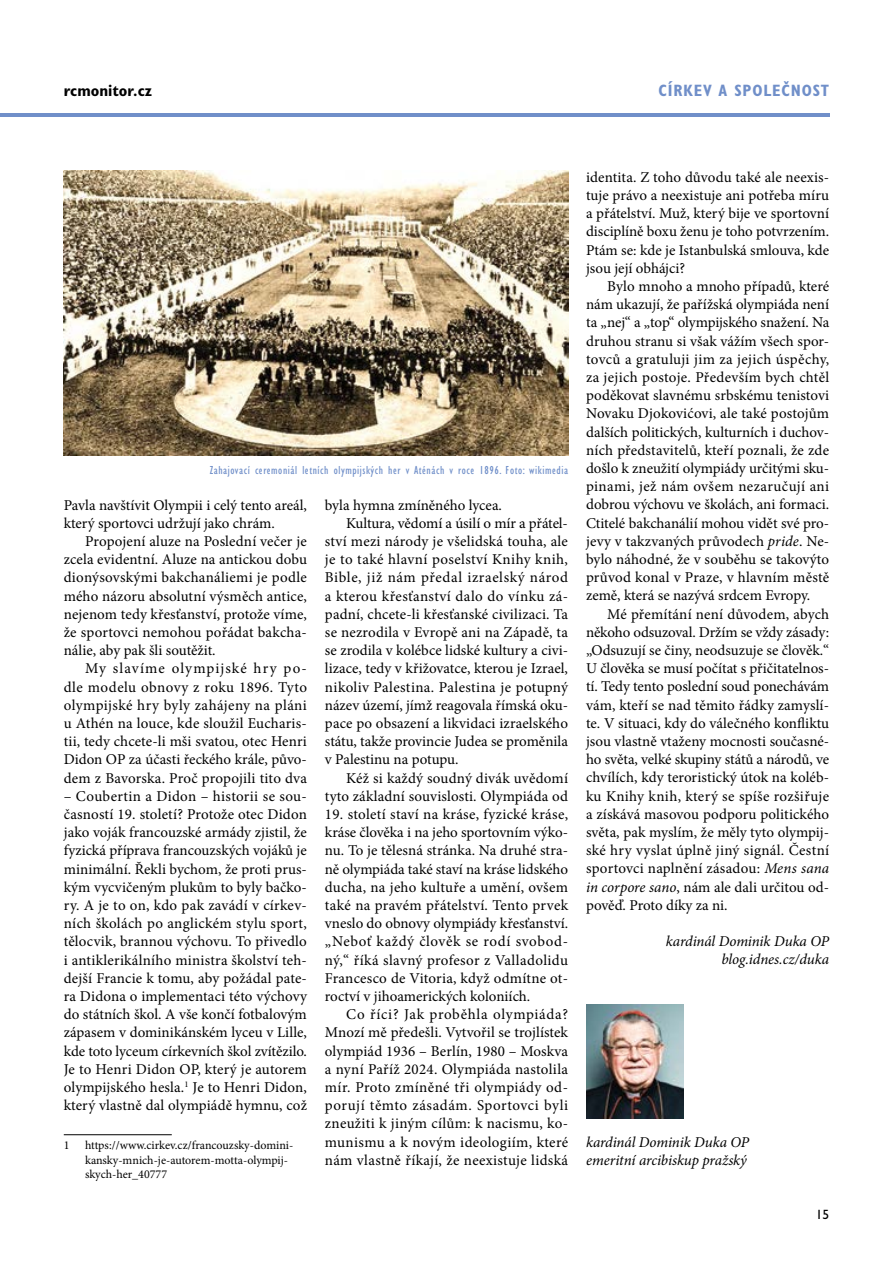
<style>
.page{position:relative;width:893px;height:1263px;background:#fff}
.page>*{position:absolute;margin:0;border:0;box-sizing:border-box;transform-origin:0 0}
.t1{font:700 condensed 16.5px "Gill Sans Std";letter-spacing:.05em;color:#708fc9}
.t2{font:700 condensed 16.5px "Gill Sans Std";color:#000}
.t3{font:15px/18.1px "Minion Pro";letter-spacing:.005em;color:#000;text-align:justify}
.t4{font:italic 15px/18.1px "Minion Pro";letter-spacing:-.01em;color:#000;text-align:right}
.t5{font:15px "Minion Pro";letter-spacing:.03em;color:#000}
.t6{font:15px "Minion Pro";letter-spacing:.025em;color:#000}
.t7{font:15px "Minion Pro";letter-spacing:.04em;color:#000}
.t8{font:13.5px "Gill Sans Std";color:#000}
.t9{font:12px/14.4px "Minion Pro";letter-spacing:-.005em;color:#000}
.t10{font:condensed 12px "Gill Sans Std";letter-spacing:.05em;color:#708fc9}
.s1{font-style:italic}
</style>
<div class="page">
<hr style="left:0;top:113px;width:829px;height:4px;background:#708fc9">
<hr style="left:64px;top:1134px;width:108px;height:1px;background:#000">
<img style="left:586px;top:1004px;width:98px;height:115px">
<img style="left:64px;top:170px;width:504px;height:286px">
<p class="t2" style="left:64px;top:81px;width:90px">RCMONITOR.CZ</p>
<p class="t1" style="left:658px;top:81px;width:143px">CÍRKEV A SPO LEČNOST</p>
<p class="t10" style="left:210px;top:463px;width:360px">Zahajovací ceremoniál letních olympijských her v Aténách v roce 1896. Foto: wikimedia</p>
<p class="t3" style="left:64px;top:496px;width:245px">Pavla navštívit Olympii i celý tento areál, který sportovci udržují jako chrám.</p>
<p class="t3" style="left:64px;top:532px;width:245px;text-indent:21px">Propojení aluze na Poslední večer je zcela evidentní. Aluze na antickou dobu dionýsovskými bakchanáliemi je podle mého názoru absolutní výsměch antice, nejenom tedy křesťanství, protože víme, že sportovci nemohou pořádat bakcha&shy;nálie, aby pak šli soutěžit.</p>
<p class="t3" style="left:64px;top:660px;width:245px;text-indent:21px">My slavíme olympijské hry po&shy;dle modelu obnovy z roku 1896. Tyto olympijské hry byly zahájeny na pláni u Athén na louce, kde sloužil Eucharis&shy;tii, tedy chcete-li mši svatou, otec Henri Didon OP za účasti řeckého krále, půvo&shy;dem z Bavorska. Proč propojili tito dva</p>
<p class="t3" style="left:64px;top:787px;width:245px">– Coubertin a Didon – historii se sou&shy;časností 19. století? Protože otec Didon jako voják francouzské armády zjistil, že fyzická příprava francouzských vojáků je minimální. Řekli bychom, že proti prus&shy;kým vycvičeným plukům to byly bačko&shy;ry. A je to on, kdo pak zavádí v církev&shy;ních školách po anglickém stylu sport, tělocvik, brannou výchovu. To přivedlo i antiklerikálního ministra školství teh&shy;dejší Francie k tomu, aby požádal pate&shy;ra Didona o implementaci této výchovy do státních škol. A vše končí fotbalovým zápasem v dominikánském lyceu v Lille, kde toto lyceum církevních škol zvítězilo.<br>Je to Henri Didon OP, který je autorem olympijského hesla.<sup>1</sup> Je to Henri Didon, který vlastně dal olympiádě hymnu, což</p>
<p class="t9" style="left:64px;top:1138px;width:7px">1</p>
<p class="t9" style="left:85px;top:1138px;width:210px">https://www.cirkev.cz/francouzsky-domini&shy;kansky-mnich-je-autorem-motta-olympij&shy;skych-her_40777</p>
<p class="t3" style="left:325px;top:496px;width:179px">byla hymna zmíněného lycea.</p>
<p class="t3" style="left:346px;top:514px;width:223px">Kultura, vědomí a úsilí o mír a přátel-</p>
<p class="t3" style="left:325px;top:532px;width:245px">ství mezi národy je všelidská touha, ale</p>
<p class="t5" style="left:325px;top:549px;width:245px">je to také hlavní poselství Knihy knih,</p>
<p class="t7" style="left:325px;top:568px;width:245px">Bible, již nám předal izraelský národ</p>
<p class="t5" style="left:325px;top:586px;width:245px">a kterou křesťanství dalo do vínku zá-</p>
<p class="t3" style="left:325px;top:605px;width:245px">padní, chcete-li křesťanské civilizaci. Ta</p>
<p class="t3" style="left:325px;top:623px;width:245px">se nezrodila v Evropě ani na Západě, ta</p>
<p class="t3" style="left:325px;top:641px;width:245px">se zrodila v kolébce lidské kultury a civi-</p>
<p class="t3" style="left:325px;top:660px;width:245px">lizace, tedy v křižovatce, kterou je Izrael,</p>
<p class="t6" style="left:325px;top:677px;width:245px">nikoliv Palestina. Palestina je potupný</p>
<p class="t3" style="left:325px;top:696px;width:245px">název území, jímž reagovala římská oku-</p>
<p class="t3" style="left:325px;top:714px;width:245px">pace po obsazení a likvidaci izraelského</p>
<p class="t3" style="left:325px;top:732px;width:245px">státu, takže provincie Judea se proměnila</p>
<p class="t3" style="left:325px;top:750px;width:135px">v Palestinu na potupu.</p>
<p class="t3" style="left:346px;top:769px;width:223px">Kéž si každý soudný divák uvědomí</p>
<p class="t3" style="left:325px;top:787px;width:245px">tyto základní souvislosti. Olympiáda od</p>
<p class="t3" style="left:325px;top:805px;width:245px">19. století staví na kráse, fyzické kráse, kráse člověka i na jeho sportovním výko&shy;nu. To je tělesná stránka. Na druhé stra&shy;ně olympiáda také staví na kráse lidského ducha, na jeho kultuře a umění, ovšem také na pravém přátelství. Tento prvek vneslo do obnovy olympiády křesťanství. „Neboť každý člověk se rodí svobod&shy;ný,“ říká slavný profesor z Valladolidu Francesco de Vitoria, když odmítne ot&shy;roctví v jihoamerických koloniích.</p>
<p class="t3" style="left:325px;top:1005px;width:245px;text-indent:21px">Co říci? Jak proběhla olympiáda?<br>Mnozí mě předešli. Vytvořil se trojlístek olympiád 1936 – Berlín, 1980 – Moskva a nyní Paříž 2024. Olympiáda nastolila mír. Proto zmíněné tři olympiády od&shy;porují těmto zásadám. Sportovci byli zneužiti k jiným cílům: k nacismu, ko&shy;munismu a k novým ideologiím, které nám vlastně říkají, že neexistuje lidská</p>
<p class="t3" style="left:586px;top:168px;width:245px">identita. Z toho důvodu také ale neexis&shy;tuje právo a neexistuje ani potřeba míru a přátelství. Muž, který bije ve sportovní disciplíně boxu ženu je toho potvrzením.<br>Ptám se: kde je Istanbulská smlouva, kde jsou její obhájci?</p>
<p class="t3" style="left:586px;top:277px;width:245px;text-indent:21px">Bylo mnoho a mnoho případů, které nám ukazují, že pařížská olympiáda není ta „nej“ a „top“ olympijského snažení. Na druhou stranu si však vážím všech spor&shy;tovců a gratuluji jim za jejich úspěchy, za jejich postoje. Především bych chtěl poděkovat slavnému srbskému tenistovi Novaku Djokovićovi, ale také postojům dalších politických, kulturních i duchov&shy;ních představitelů, kteří poznali, že zde došlo k zneužití olympiády určitými sku&shy;pinami, jež nám ovšem nezaručují ani dobrou výchovu ve školách, ani formaci.<br>Ctitelé bakchanálií mohou vidět své pro&shy;jevy v takzvaných průvodech <span class="s1">pride</span>. Ne&shy;bylo náhodné, že v souběhu se takovýto průvod konal v Praze, v hlavním městě země, která se nazývá srdcem Evropy.</p>
<p class="t3" style="left:586px;top:605px;width:245px;text-indent:21px">Mé přemítání není důvodem, abych někoho odsuzoval. Držím se vždy zásady: „Odsuzují se činy, neodsuzuje se člověk.“ U člověka se musí počítat s přičitatelnos&shy;tí. Tedy tento poslední soud ponechávám vám, kteří se nad těmito řádky zamyslí&shy;te. V situaci, kdy do válečného konfliktu jsou vlastně vtaženy mocnosti současné&shy;ho světa, velké skupiny států a národů, ve chvílích, kdy teroristický útok na koléb&shy;ku Knihy knih, který se spíše rozšiřuje a získává masovou podporu politického světa, pak myslím, že měly tyto olympij&shy;ské hry vyslat úplně jiný signál. Čestní sportovci naplnění zásadou: <span class="s1">Mens sana in corpore sano</span>, nám ale dali určitou od&shy;pověď. Proto díky za ni.</p>
<p class="t4" style="left:666px;top:932px;width:165px">kardinál Dominik Duka OP blog.idnes.cz/duka</p>
<p class="t4" style="left:586px;top:1133px;width:165px;text-align:left">kardinál Dominik Duka OP emeritní arcibiskup pražský</p>
<p class="t8" style="left:816px;top:1207px;width:15px">15</p>
</div>
